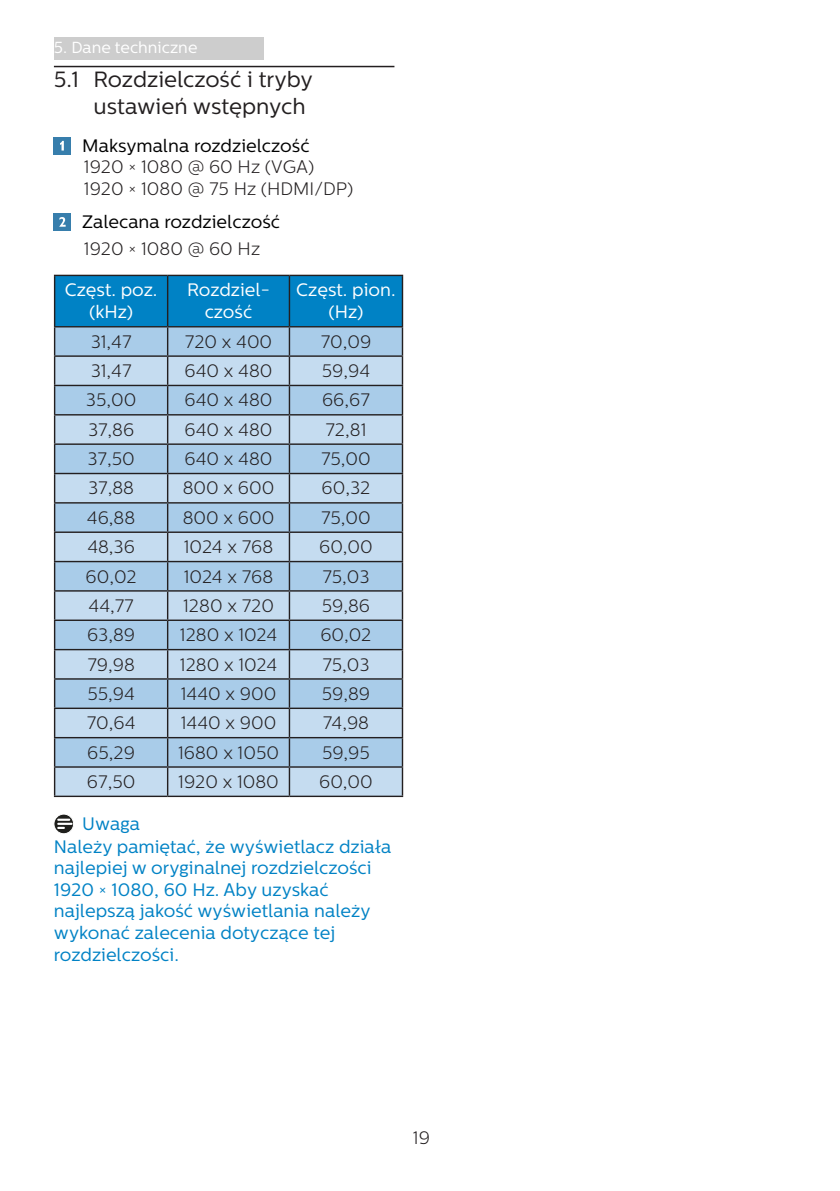
<style>
.page{position:relative;width:840px;height:1191px;background:#fff}
.page>*{position:absolute;margin:0;border:0;box-sizing:border-box;transform-origin:0 0}
.t1{font:22px/26.4px "Centrale Sans";color:#231f20}
.t2{font:300 18px "Centrale Sans";color:#231f20}
.Note_body{font:18px/21.6px "Centrale Sans";color:#0082c5}
.Heading_4{font:18px "Centrale Sans";color:#000}
.t3{font:18px/22px "Centrale Sans";color:#fff;text-align:center}
.Heading_4_blue{font:18px "Centrale Sans";color:#0082c5}
.t4{font:16px "Centrale Sans";color:#fff}
</style>
<div class="page">
<div style="left:54px;top:37px;width:209px;height:23px;background:#cdcdcd"></div>
<hr style="left:54px;top:66px;width:340px;height:1px;background:#231f20">
<div style="left:54px;top:137px;width:17px;height:17px;background:#377eac"></div>
<svg style="left:60px;top:141px;width:4px;height:9px"></svg>
<div style="left:54px;top:213px;width:17px;height:17px;background:#377eac"></div>
<svg style="left:59px;top:217px;width:7px;height:10px"></svg>
<hr style="left:289px;top:275px;width:114px;height:1px;background:#231f20">
<hr style="left:401px;top:276px;width:2px;height:50px;background:#231f20">
<hr style="left:289px;top:326px;width:114px;height:1px;background:#231f20">
<hr style="left:401px;top:327px;width:2px;height:28px;background:#231f20">
<hr style="left:289px;top:355px;width:114px;height:2px;background:#231f20">
<hr style="left:401px;top:357px;width:2px;height:28px;background:#231f20">
<hr style="left:289px;top:385px;width:114px;height:1px;background:#231f20">
<hr style="left:401px;top:386px;width:2px;height:28px;background:#231f20">
<hr style="left:289px;top:414px;width:114px;height:1px;background:#231f20">
<hr style="left:401px;top:415px;width:2px;height:28px;background:#231f20">
<hr style="left:289px;top:443px;width:114px;height:2px;background:#231f20">
<hr style="left:401px;top:445px;width:2px;height:28px;background:#231f20">
<hr style="left:289px;top:473px;width:114px;height:1px;background:#231f20">
<hr style="left:401px;top:474px;width:2px;height:28px;background:#231f20">
<hr style="left:289px;top:502px;width:114px;height:1px;background:#231f20">
<hr style="left:401px;top:503px;width:2px;height:28px;background:#231f20">
<hr style="left:289px;top:531px;width:114px;height:2px;background:#231f20">
<hr style="left:401px;top:533px;width:2px;height:28px;background:#231f20">
<hr style="left:289px;top:561px;width:114px;height:1px;background:#231f20">
<hr style="left:401px;top:562px;width:2px;height:28px;background:#231f20">
<hr style="left:289px;top:590px;width:114px;height:1px;background:#231f20">
<hr style="left:401px;top:591px;width:2px;height:28px;background:#231f20">
<hr style="left:289px;top:619px;width:114px;height:2px;background:#231f20">
<hr style="left:401px;top:621px;width:2px;height:28px;background:#231f20">
<hr style="left:289px;top:649px;width:114px;height:1px;background:#231f20">
<hr style="left:401px;top:650px;width:2px;height:28px;background:#231f20">
<hr style="left:289px;top:678px;width:114px;height:1px;background:#231f20">
<hr style="left:401px;top:679px;width:2px;height:28px;background:#231f20">
<hr style="left:289px;top:707px;width:114px;height:2px;background:#231f20">
<hr style="left:401px;top:709px;width:2px;height:28px;background:#231f20">
<hr style="left:289px;top:737px;width:114px;height:1px;background:#231f20">
<hr style="left:401px;top:738px;width:2px;height:28px;background:#231f20">
<svg style="left:54px;top:275px;width:348px;height:520px;background:#9dc1dc"></svg>
<hr style="left:289px;top:766px;width:114px;height:1px;background:#231f20">
<hr style="left:288px;top:767px;width:2px;height:28px;background:#231f20">
<hr style="left:401px;top:767px;width:2px;height:28px;background:#231f20">
<hr style="left:54px;top:795px;width:113px;height:2px;background:#231f20">
<hr style="left:167px;top:795px;width:122px;height:2px;background:#231f20">
<hr style="left:289px;top:795px;width:114px;height:2px;background:#231f20">
<svg style="left:54px;top:814px;width:20px;height:19px"></svg>
<div style="left:54px;top:814px;width:20px;height:19px;border:1px solid #fff;border-radius:50%"></div>
<svg style="left:58px;top:818px;width:13px;height:11px"></svg>
<p class="t4" style="left:54px;top:38px;width:145px">5. Dane techniczne</p>
<p class="t1" style="left:94px;top:66px;width:221px;text-indent:-40px">5.1 Rozdzielczość i tryby ustawień wstępnych</p>
<p class="Heading_4" style="left:82px;top:135px;width:229px">Maksymalna rozdzielczość</p>
<p class="t2" style="left:84px;top:157px;width:232px">1920 × 1080 @ 60 Hz (VGA)</p>
<p class="t2" style="left:84px;top:178px;width:271px">1920 × 1080 @ 75 Hz (HDMI/DP)</p>
<p class="Heading_4" style="left:82px;top:211px;width:199px">Zalecana rozdzielczość</p>
<p class="t2" style="left:84px;top:238px;width:178px">1920 × 1080 @ 60 Hz</p>
<p class="t3" style="left:65px;top:279px;width:94px">Częst. poz. (kHz)</p>
<p class="t3" style="left:187px;top:279px;width:84px">Rozdziel&shy;czość</p>
<p class="t3" style="left:296px;top:279px;width:101px">Częst. pion. (Hz)</p>
<p class="t2" style="left:91px;top:331px;width:42px">31,47</p>
<p class="t2" style="left:185px;top:331px;width:89px">720 x 400</p>
<p class="t2" style="left:320px;top:331px;width:52px">70,09</p>
<p class="t2" style="left:91px;top:361px;width:42px">31,47</p>
<p class="t2" style="left:184px;top:361px;width:89px">640 x 480</p>
<p class="t2" style="left:321px;top:361px;width:50px">59,94</p>
<p class="t2" style="left:86px;top:390px;width:52px">35,00</p>
<p class="t2" style="left:184px;top:390px;width:89px">640 x 480</p>
<p class="t2" style="left:322px;top:390px;width:49px">66,67</p>
<p class="t2" style="left:88px;top:419px;width:48px">37,86</p>
<p class="t2" style="left:184px;top:419px;width:89px">640 x 480</p>
<p class="t2" style="left:325px;top:419px;width:42px">72,81</p>
<p class="t2" style="left:87px;top:449px;width:49px">37,50</p>
<p class="t2" style="left:184px;top:449px;width:89px">640 x 480</p>
<p class="t2" style="left:321px;top:449px;width:51px">75,00</p>
<p class="t2" style="left:88px;top:478px;width:47px">37,88</p>
<p class="t2" style="left:183px;top:478px;width:93px">800 x 600</p>
<p class="t2" style="left:321px;top:478px;width:50px">60,32</p>
<p class="t2" style="left:87px;top:507px;width:50px">46,88</p>
<p class="t2" style="left:183px;top:507px;width:93px">800 x 600</p>
<p class="t2" style="left:321px;top:507px;width:51px">75,00</p>
<p class="t2" style="left:87px;top:537px;width:49px">48,36</p>
<p class="t2" style="left:184px;top:537px;width:91px">1024 x 768</p>
<p class="t2" style="left:319px;top:537px;width:55px">60,00</p>
<p class="t2" style="left:86px;top:566px;width:53px">60,02</p>
<p class="t2" style="left:184px;top:566px;width:91px">1024 x 768</p>
<p class="t2" style="left:322px;top:566px;width:48px">75,03</p>
<p class="t2" style="left:88px;top:595px;width:47px">44,77</p>
<p class="t2" style="left:183px;top:595px;width:92px">1280 x 720</p>
<p class="t2" style="left:321px;top:595px;width:50px">59,86</p>
<p class="t2" style="left:87px;top:625px;width:50px">63,89</p>
<p class="t2" style="left:180px;top:625px;width:99px">1280 x 1024</p>
<p class="t2" style="left:320px;top:625px;width:53px">60,02</p>
<p class="t2" style="left:87px;top:654px;width:49px">79,98</p>
<p class="t2" style="left:180px;top:654px;width:99px">1280 x 1024</p>
<p class="t2" style="left:322px;top:654px;width:48px">75,03</p>
<p class="t2" style="left:87px;top:683px;width:49px">55,94</p>
<p class="t2" style="left:181px;top:683px;width:97px">1440 x 900</p>
<p class="t2" style="left:321px;top:683px;width:50px">59,89</p>
<p class="t2" style="left:87px;top:713px;width:50px">70,64</p>
<p class="t2" style="left:181px;top:713px;width:97px">1440 x 900</p>
<p class="t2" style="left:322px;top:713px;width:48px">74,98</p>
<p class="t2" style="left:87px;top:742px;width:49px">65,29</p>
<p class="t2" style="left:178px;top:742px;width:102px">1680 x 1050</p>
<p class="t2" style="left:322px;top:742px;width:49px">59,95</p>
<p class="t2" style="left:87px;top:771px;width:50px">67,50</p>
<p class="t2" style="left:178px;top:771px;width:102px">1920 x 1080</p>
<p class="t2" style="left:319px;top:771px;width:55px">60,00</p>
<p class="Heading_4_blue" style="left:82px;top:813px;width:59px">Uwaga</p>
<p class="Note_body" style="left:54px;top:835px;width:339px">Należy pamiętać, że wyświetlacz działa najlepiej w oryginalnej rozdzielczości 1920 × 1080, 60 Hz. Aby uzyskać najlepszą jakość wyświetlania należy wykonać zalecenia dotyczące tej rozdzielczości.</p>
<p class="t2" style="left:412px;top:1127px;width:19px">19</p>
</div>
